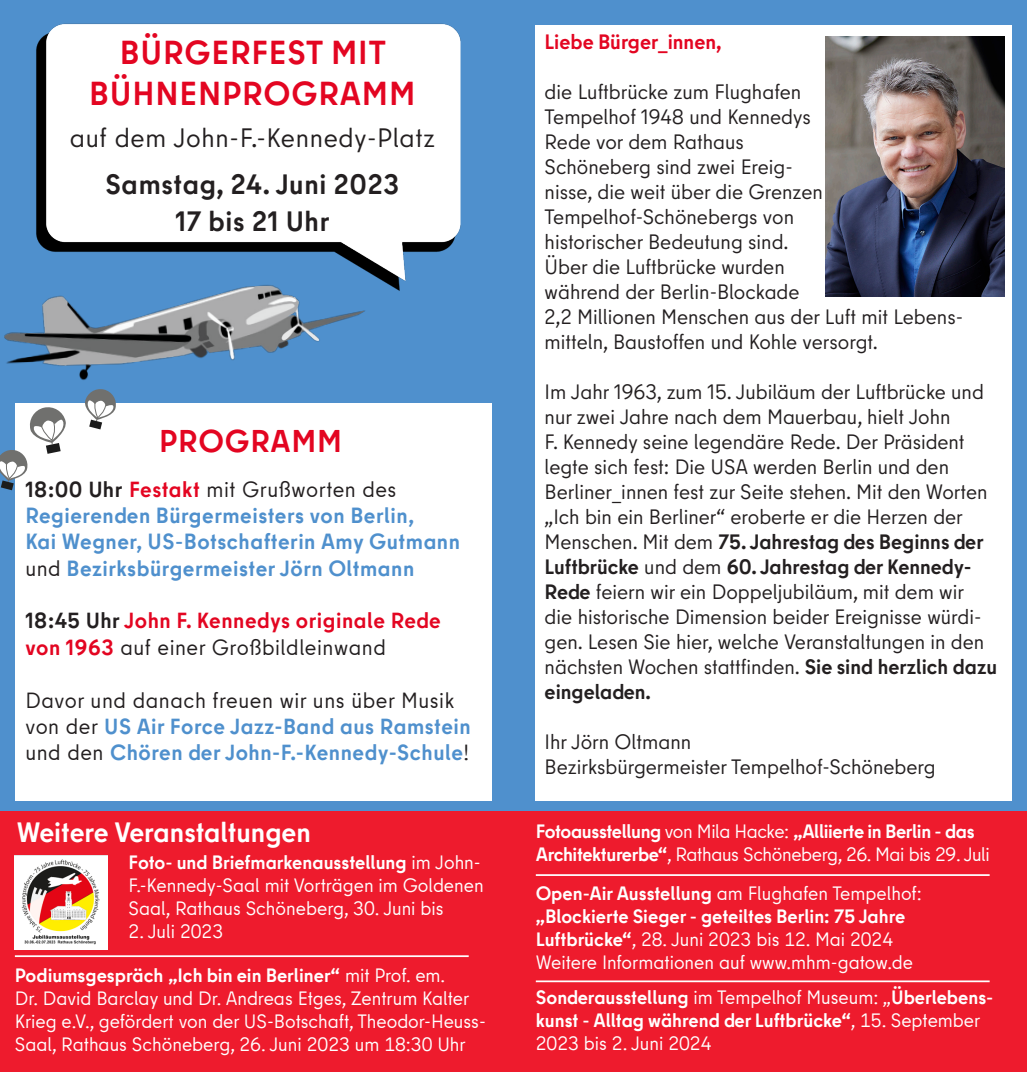
<style>
.page{position:relative;width:1027px;height:1072px;background:#fff}
.page>*{position:absolute;margin:0;border:0;box-sizing:border-box;transform-origin:0 0}
.t1{font:700 33.25px "Berlin Type";letter-spacing:.025em;color:#e30521}
.t2{font:700 31.5px "Berlin Type";letter-spacing:.025em;color:#e30521}
.t3{font:700 28px "Berlin Type";letter-spacing:.025em;color:#231f20}
.t4{font:700 28px "Berlin Type";color:#fff}
.t5{font:26.6px "Berlin Type";letter-spacing:.025em;color:#231f20}
.t6{font:700 21.88px/26.2px "Berlin Type";letter-spacing:.025em;color:#4f90cd}
.t7{font:700 21.88px/26.2px "Berlin Type Office";letter-spacing:.025em;color:#4f90cd}
.t8{font:700 21.88px/27.3px "Berlin Type";letter-spacing:.025em;color:#e30521}
.t9{font:21.88px "Berlin Type Office";letter-spacing:.025em;color:#231f20}
.t10{font:20.82px/25px "Berlin Type";color:#231f20}
.t11{font:700 20.82px "Berlin Type";color:#e30521}
.t12{font:19.25px/23.1px "Berlin Type Office";color:#fff}
.t13{font:700 19.25px/23.1px "Berlin Type Office";color:#fff}
.t14{font:19.25px "Berlin Type Office";letter-spacing:-.02em;color:#fff}
.t15{font:700 19.25px "Berlin Type Office";letter-spacing:-.02em;color:#fff}
.s1{font-family:"Berlin Type";font-weight:700}
.s2{font-family:"Berlin Type";font-weight:700;color:#e40521}
.s3{font-weight:400;color:#231f20}
.s4{color:#231f20}
.s5{font-family:"Berlin Type Office";font-weight:400;color:#231f20}
.s6{font-weight:700}
.s7{font-weight:400}
</style>
<div class="page">
<div style="left:0;top:0;width:1027px;height:1071px;background:#4f90cd"></div>
<div style="left:15px;top:403px;width:476px;height:397px;background:#fff"></div>
<div style="left:536px;top:25px;width:476px;height:775px;background:#fff"></div>
<div style="left:0;top:812px;width:1027px;height:259px;background:#ee1b2d"></div>
<img style="left:37px;top:23px;width:424px;height:268px">
<img style="left:4px;top:275px;width:373px;height:105px">
<img style="left:15px;top:855px;width:93px;height:94px">
<hr style="left:536px;top:874px;width:454px;height:2px;background:#fff">
<hr style="left:536px;top:980px;width:454px;height:2px;background:#fff">
<svg style="left:85px;top:389px;width:31px;height:40px"></svg>
<svg style="left:0;top:407px;width:66px;height:83px"></svg>
<img style="left:826px;top:36px;width:178px;height:260px">
<hr style="left:15px;top:955px;width:454px;height:2px;background:#fff">
<p class="t1" style="left:120px;top:31px;width:268px">BÜRGERFEST MIT</p>
<p class="t1" style="left:89px;top:72px;width:328px">BÜHNENPROGRAMM</p>
<p class="t5" style="left:70px;top:121px;width:367px">auf dem John-F.-Kennedy-Platz</p>
<p class="t3" style="left:105px;top:166px;width:295px">Samstag, 24. Juni 2023</p>
<p class="t3" style="left:175px;top:204px;width:155px">17 bis 21 Uhr</p>
<p class="t2" style="left:159px;top:420px;width:185px">PROGRAMM</p>
<p class="t9" style="left:25px;top:475px;width:373px"><span class="s1">18:00 Uhr</span> <span class="s2">Festakt</span> mit Grußworten des</p>
<p class="t7" style="left:25px;top:502px;width:390px">Regierenden Bürgermeisters von Berlin,</p>
<p class="t7" style="left:25px;top:528px;width:436px">Kai Wegner, US-Botschafterin Amy Gutmann <span class="s3">und</span> Bezirksbürgermeister Jörn Oltmann</p>
<p class="t8" style="left:25px;top:607px;width:417px"><span class="s4">18:45 Uhr</span> John F. Kennedys originale Rede von 1963 <span class="s5">auf einer Großbildleinwand</span></p>
<p class="t6" style="left:25px;top:687px;width:447px"><span class="s5">Davor und danach freuen wir uns über Musik von der</span> US Air Force Jazz-Band aus Ramstein <span class="s5">und den</span> Chören der John-F.-Kennedy-Schule<span class="s5">!</span></p>
<p class="t4" style="left:17px;top:814px;width:296px">Weitere Veranstaltungen</p>
<p class="t12" style="left:129px;top:850px;width:357px"><span class="s6">Foto- und Briefmarkenausstellung</span> im John-<br>F.-Kennedy-Saal mit Vorträgen im Goldenen<br>Saal, Rathaus Schöneberg, 30. Juni bis</p>
<p class="t12" style="left:129px;top:920px;width:96px">2. Juli 2023</p>
<p class="t12" style="left:15px;top:963px;width:472px"><span class="s6">Podiumsgespräch „Ich bin ein Berliner“</span> mit Prof. em.<br>Dr. David Barclay und Dr. Andreas Etges, Zentrum Kalter Krieg e.V., gefördert von der US-Botschaft, Theodor-Heuss-Saal, Rathaus Schöneberg, 26. Juni 2023 um 18:30 Uhr</p>
<p class="t11" style="left:545px;top:28px;width:179px">Liebe Bürger_innen,</p>
<p class="t10" style="left:545px;top:79px;width:268px">die Luftbrücke zum Flughafen<br>Tempelhof 1948 und Kennedys<br>Rede vor dem Rathaus</p>
<p class="t10" style="left:545px;top:154px;width:420px">Schöneberg sind zwei Ereig-<br>nisse, die weit über die Grenzen<br>Tempelhof-Schönebergs von<br>historischer Bedeutung sind.<br>Über die Luftbrücke wurden<br>während der Berlin-Blockade<br>2,2 Millionen Menschen aus der Luft mit Lebens-</p>
<p class="t10" style="left:545px;top:329px;width:335px">mitteln, Baustoffen und Kohle versorgt.</p>
<p class="t10" style="left:545px;top:379px;width:441px">Im Jahr 1963, zum 15. Jubiläum der Luftbrücke und nur zwei Jahre nach dem Mauerbau, hielt John</p>
<p class="t10" style="left:545px;top:429px;width:454px">F. Kennedy seine legendäre Rede. Der Präsident legte sich fest: Die USA werden Berlin und den Berliner_innen fest zur Seite stehen. Mit den Worten „Ich bin ein Berliner“ eroberte er die Herzen der Menschen. Mit dem <span class="s6">75. Jahrestag des Beginns der Luftbrücke</span> und dem <span class="s6">60. Jahrestag der Kennedy-Rede</span> feiern wir ein Doppeljubiläum, mit dem wir<br>die historische Dimension beider Ereignisse würdi&shy;gen. Lesen Sie hier, welche Veranstaltungen in den nächsten Wochen stattfinden. <span class="s6">Sie sind herzlich dazu eingeladen.</span></p>
<p class="t10" style="left:545px;top:729px;width:148px">Ihr Jörn Oltmann</p>
<p class="t10" style="left:545px;top:754px;width:393px">Bezirksbürgermeister Tempelhof-Schöneberg</p>
<p class="t15" style="left:536px;top:818px;width:440px">Fotoausstellung <span class="s7">von Mila Hacke:</span> „Alliierte in Berlin - das</p>
<p class="t14" style="left:536px;top:842px;width:455px"><span class="s6">Architekturerbe“</span>, Rathaus Schöneberg, 26. Mai bis 29. Juli</p>
<p class="t12" style="left:536px;top:881px;width:387px"><span class="s6">Open-Air Ausstellung</span> am Flughafen Tempelhof:</p>
<p class="t13" style="left:536px;top:904px;width:371px">„Blockierte Sieger - geteiltes Berlin: 75 Jahre</p>
<p class="t12" style="left:536px;top:927px;width:359px"><span class="s6">Luftbrücke“</span>, 28. Juni 2023 bis 12. Mai 2024</p>
<p class="t12" style="left:536px;top:950px;width:379px">Weitere Informationen auf www.mhm-gatow.de</p>
<p class="t13" style="left:536px;top:985px;width:459px">Sonderausstellung <span class="s7">im Tempelhof Museum: „</span>Überlebens&shy;kunst - Alltag während der Luftbrücke“<span class="s7">, 15. September<br>2023 bis 2. Juni 2024</span></p>
</div>
